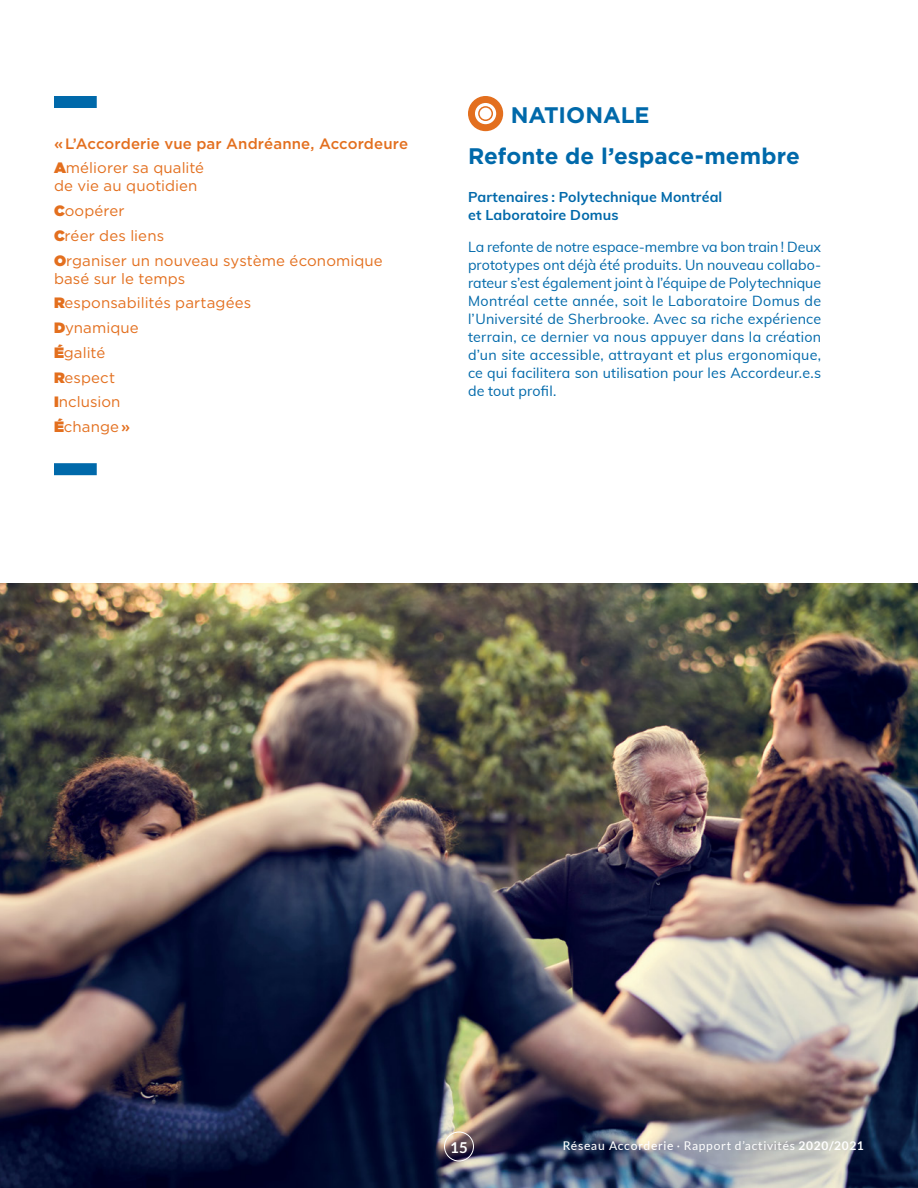
<style>
.page{position:relative;width:918px;height:1188px;background:#fff}
.page>*{position:absolute;margin:0;border:0;box-sizing:border-box;transform-origin:0 0}
.t1{font:700 22.5px/41.2px "Gotham";color:#0069aa}
.t2{font:15px/24.8px "Gotham";letter-spacing:.005em;color:#e36f1e}
.t3{font:500 15px/24.8px "Gotham";letter-spacing:.01em;color:#e36f1e}
.t4{font:700 15px "Lato";color:#fff}
.t5{font:14.25px/18px "Muli";letter-spacing:.01em;color:#0069aa;text-align:justify}
.t6{font:700 14.25px/18px "Muli";letter-spacing:.01em;color:#0069aa}
.t7{font:12px "Lato";letter-spacing:.06em;color:#fff}
.s1{font-weight:900}
.s2{font-weight:400}
.s3{font-weight:500}
.s4{font-weight:700}
</style>
<div class="page">
<div style="left:469px;top:97px;width:33px;height:33px;background:#e36f1e;border-radius:50%"></div>
<div style="left:468px;top:96px;width:35px;height:35px;border:2px solid #e36f1e;border-radius:50%"></div>
<svg style="left:474px;top:102px;width:23px;height:23px"></svg>
<div style="left:473px;top:101px;width:25px;height:25px;border:2px solid #e36f1e;border-radius:50%"></div>
<div style="left:479px;top:107px;width:13px;height:13px;background:#fff;border-radius:50%"></div>
<div style="left:478px;top:106px;width:15px;height:15px;border:2px solid #e36f1e;border-radius:50%"></div>
<img style="left:0;top:583px;width:918px;height:605px">
<div style="left:444px;top:1132px;width:30px;height:29px;border:1px solid #fff;border-radius:50%"></div>
<div style="left:54px;top:96px;width:43px;height:12px;background:#0069aa"></div>
<div style="left:54px;top:463px;width:43px;height:12px;background:#0069aa"></div>
<p class="t3" style="left:54px;top:131px;width:356px">« L’Accorderie vue par Andréanne, Accordeure<br><span class="s1">A</span><span class="s2">méliorer sa qualité</span></p>
<p class="t2" style="left:54px;top:173px;width:330px">de vie au quotidien<br><span class="s1">C</span>oopérer<br><span class="s1">C</span>réer des liens<br><span class="s1">O</span>rganiser un nouveau système économique</p>
<p class="t2" style="left:54px;top:266px;width:199px">basé sur le temps<br><span class="s1">R</span>esponsabilités partagées<br><span class="s1">D</span>ynamique<br><span class="s1">É</span>galité<br><span class="s1">R</span>espect<br><span class="s1">I</span>nclusion<br><span class="s1">É</span>change <span class="s3">»</span></p>
<h1 class="t1" style="left:468px;top:94px;width:333px;text-indent:43px">NATIONALE<br>Refonte de l’espace-membre</h1>
<p class="t6" style="left:468px;top:188px;width:256px">Partenaires : Polytechnique Montréal et Laboratoire Domus</p>
<p class="t5" style="left:468px;top:237px;width:355px">La refonte de notre espace-membre va bon train ! Deux prototypes ont déjà été produits. Un nouveau collabo&shy;rateur s’est également joint à l’équipe de Polytechnique Montréal cette année, soit le Laboratoire Domus de l’Université de Sherbrooke. Avec sa riche expérience terrain, ce dernier va nous appuyer dans la création d’un site accessible, attrayant et plus ergonomique, ce qui facilitera son utilisation pour les Accordeur.e.s de tout profil.</p>
<p class="t4" style="left:450px;top:1138px;width:19px">15</p>
<p class="t7" style="left:563px;top:1139px;width:303px"><span class="s3">Réseau Accorderie</span> · Rapport d’activités <span class="s4">2020/2021</span></p>
</div>
